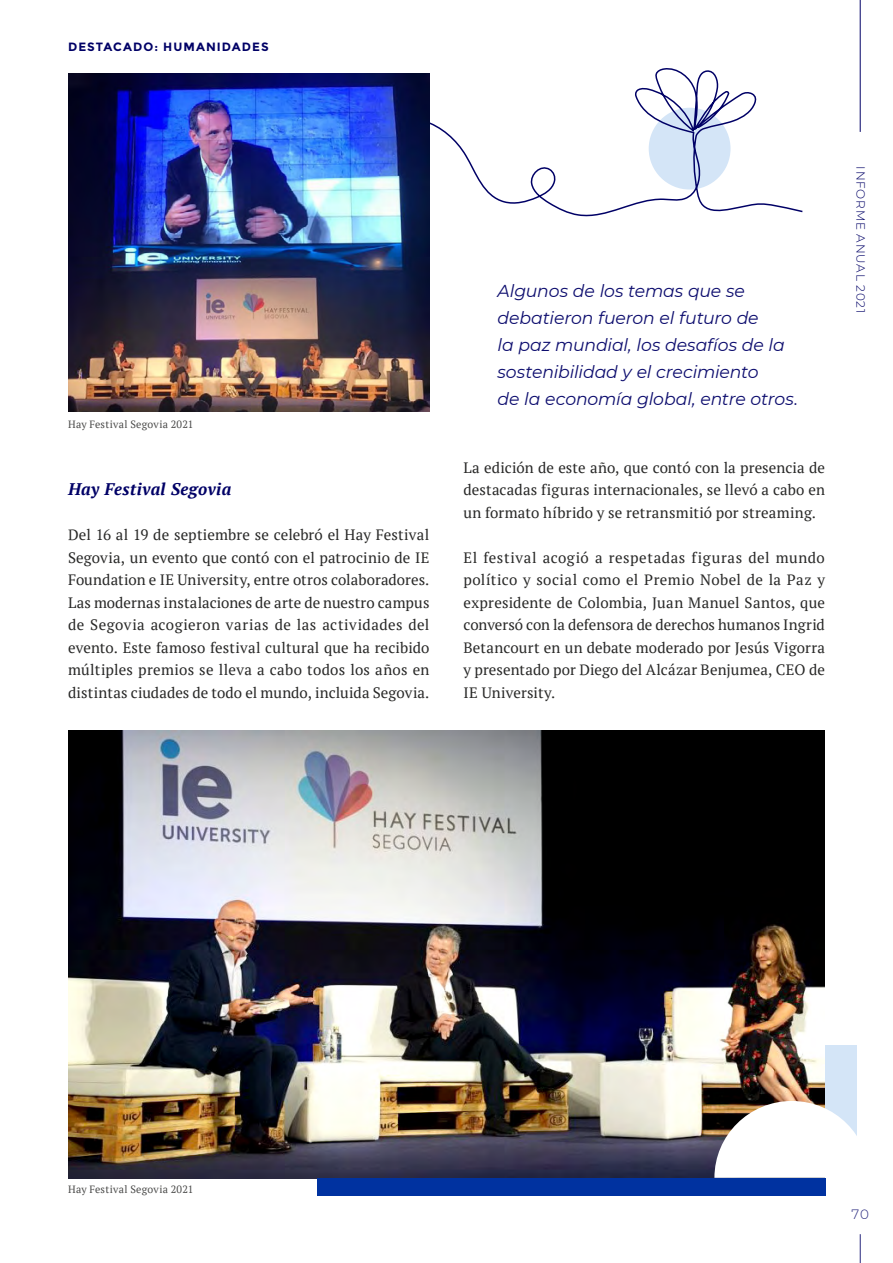
<style>
.page{position:relative;width:893px;height:1263px;background:#fff}
.page>*{position:absolute;margin:0;border:0;box-sizing:border-box;transform-origin:0 0}
._8_Quote_blue{font:italic 17.25px/27px "Montserrat";letter-spacing:-.005em;color:#0d0d6e}
._5_Subhead{font:italic 700 16.8px "PT Serif";letter-spacing:.025em;color:#006}
._6_Running_Text{font:15px/22.5px "PT Serif";letter-spacing:.01em;color:#282827;text-align:justify}
.t1{font:300 13.5px "Montserrat";color:#26267d}
._2_Subchapter{font:700 12px "Montserrat";letter-spacing:.09em;color:#006}
.t2{font:300 12px "Montserrat";letter-spacing:.065em;color:#006}
._9_BU{font:10.5px "PT Serif";letter-spacing:.02em;color:#4a4a49}
</style>
<div class="page">
<svg style="left:365px;top:68px;width:438px;height:153px"></svg>
<img style="left:68px;top:74px;width:361px;height:337px">
<div style="left:823px;top:1045px;width:33px;height:132px;background:#d4e5f7"></div>
<img style="left:68px;top:730px;width:757px;height:448px">
<div style="left:318px;top:1178px;width:508px;height:17px;background:#0032a0"></div>
<svg style="left:714px;top:1101px;width:143px;height:77px"></svg>
<svg style="left:860px;top:1234px;width:1px;height:29px"></svg>
<hr style="left:860px;top:0;width:1px;height:132px;background:#006">
<p class="_2_Subchapter" style="left:68px;top:40px;width:202px">DESTACADO: HUMANIDADES</p>
<p class="_9_BU" style="left:68px;top:417px;width:127px">Hay Festival Segovia 2021</p>
<p class="_5_Subhead" style="left:68px;top:478px;width:165px">Hay Festival Segovia</p>
<p class="_6_Running_Text" style="left:68px;top:523px;width:363px">Del 16 al 19 de septiembre se celebró el Hay Festival Segovia, un evento que contó con el patrocinio de IE Foundation e IE University, entre otros colaboradores.<br>Las modernas instalaciones de arte de nuestro campus de Segovia acogieron varias de las actividades del evento. Este famoso festival cultural que ha recibido múltiples premios se lleva a cabo todos los años en distintas ciudades de todo el mundo, incluida Segovia.</p>
<p class="_8_Quote_blue" style="left:497px;top:277px;width:302px">Algunos de los temas que se debatieron fueron el futuro de<br>la paz mundial, los desafíos de la sostenibilidad y el crecimiento<br>de la economía global, entre otros.</p>
<p class="_6_Running_Text" style="left:463px;top:456px;width:363px">La edición de este año, que contó con la presencia de destacadas figuras internacionales, se llevó a cabo en un formato híbrido y se retransmitió por streaming.</p>
<p class="_6_Running_Text" style="left:463px;top:546px;width:363px">El festival acogió a respetadas figuras del mundo político y social como el Premio Nobel de la Paz y expresidente de Colombia, Juan Manuel Santos, que conversó con la defensora de derechos humanos Ingrid Betancourt en un debate moderado por Jesús Vigorra y presentado por Diego del Alcázar Benjumea, CEO de IE University.</p>
<p class="t2" style="left:869px;top:166px;width:148px;rotate:90deg">INFORME ANUAL 2021</p>
<p class="_9_BU" style="left:68px;top:1182px;width:127px">Hay Festival Segovia 2021</p>
<p class="t1" style="left:851px;top:1205px;width:19px">70</p>
</div>
